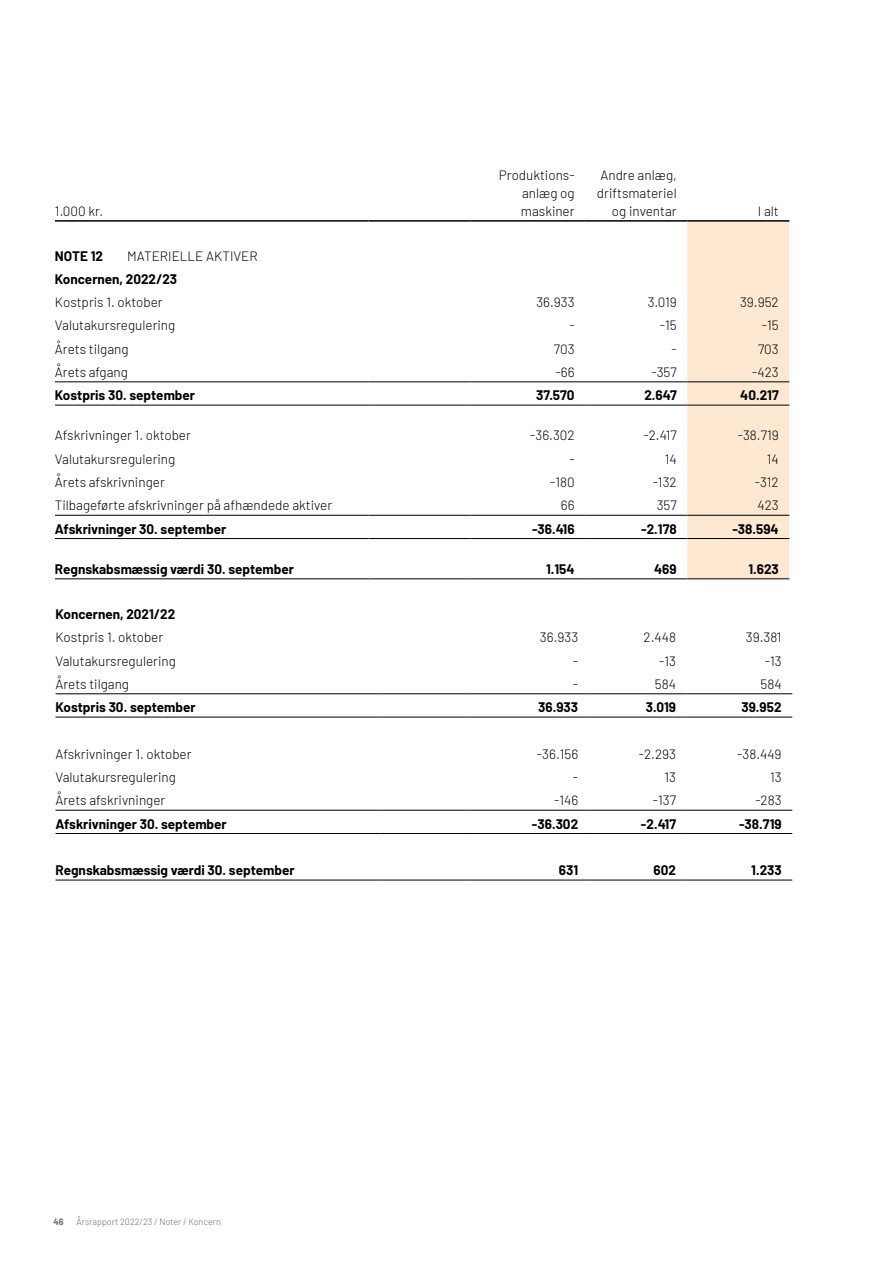
<style>
.page{position:relative;width:893px;height:1263px;background:#fff}
.page>*{position:absolute;margin:0;border:0;box-sizing:border-box;transform-origin:0 0}
.t1{font:300 13.5px/18px "Barlow";color:#000;text-align:justify}
.t2{font:700 13.5px "Barlow";color:#000}
.t3{font:300 9px "Barlow";color:#706f6f}
.t4{font:700 9px "Barlow";color:#706f6f}
</style>
<div class="page">
<svg style="left:687px;top:694px;width:105px;height:186px"></svg>
<hr style="left:56px;top:693px;width:324px;height:1px;background:#000">
<hr style="left:56px;top:717px;width:324px;height:1px;background:#000">
<hr style="left:56px;top:810px;width:324px;height:1px;background:#000">
<hr style="left:56px;top:833px;width:324px;height:1px;background:#000">
<hr style="left:56px;top:880px;width:324px;height:1px;background:#000">
<hr style="left:380px;top:693px;width:91px;height:1px;background:#000">
<hr style="left:471px;top:693px;width:118px;height:1px;background:#000">
<hr style="left:589px;top:693px;width:98px;height:1px;background:#000">
<hr style="left:687px;top:693px;width:105px;height:1px;background:#000">
<hr style="left:380px;top:717px;width:91px;height:1px;background:#000">
<hr style="left:471px;top:717px;width:118px;height:1px;background:#000">
<hr style="left:589px;top:717px;width:98px;height:1px;background:#000">
<hr style="left:687px;top:717px;width:105px;height:1px;background:#000">
<hr style="left:380px;top:810px;width:91px;height:1px;background:#000">
<hr style="left:471px;top:810px;width:118px;height:1px;background:#000">
<hr style="left:589px;top:810px;width:98px;height:1px;background:#000">
<hr style="left:687px;top:810px;width:105px;height:1px;background:#000">
<hr style="left:380px;top:833px;width:91px;height:1px;background:#000">
<hr style="left:471px;top:833px;width:118px;height:1px;background:#000">
<hr style="left:589px;top:833px;width:98px;height:1px;background:#000">
<hr style="left:687px;top:833px;width:105px;height:1px;background:#000">
<hr style="left:380px;top:880px;width:91px;height:1px;background:#000">
<hr style="left:471px;top:880px;width:118px;height:1px;background:#000">
<hr style="left:589px;top:880px;width:98px;height:1px;background:#000">
<hr style="left:687px;top:880px;width:105px;height:1px;background:#000">
<div style="left:687px;top:222px;width:102px;height:357px;background:#fee8d2"></div>
<hr style="left:55px;top:220px;width:313px;height:2px;background:#000">
<hr style="left:368px;top:220px;width:102px;height:2px;background:#000">
<hr style="left:470px;top:220px;width:115px;height:2px;background:#000">
<hr style="left:585px;top:220px;width:102px;height:2px;background:#000">
<hr style="left:687px;top:220px;width:102px;height:2px;background:#000">
<hr style="left:55px;top:382px;width:313px;height:1px;background:#000">
<hr style="left:55px;top:405px;width:313px;height:1px;background:#000">
<hr style="left:368px;top:382px;width:102px;height:1px;background:#000">
<hr style="left:470px;top:382px;width:115px;height:1px;background:#000">
<hr style="left:585px;top:382px;width:102px;height:1px;background:#000">
<hr style="left:687px;top:382px;width:102px;height:1px;background:#000">
<hr style="left:368px;top:405px;width:102px;height:1px;background:#000">
<hr style="left:470px;top:405px;width:115px;height:1px;background:#000">
<hr style="left:585px;top:405px;width:102px;height:1px;background:#000">
<hr style="left:687px;top:405px;width:102px;height:1px;background:#000">
<hr style="left:55px;top:515px;width:313px;height:1px;background:#000">
<hr style="left:55px;top:538px;width:313px;height:1px;background:#000">
<hr style="left:368px;top:515px;width:102px;height:1px;background:#000">
<hr style="left:470px;top:515px;width:115px;height:1px;background:#000">
<hr style="left:585px;top:515px;width:102px;height:1px;background:#000">
<hr style="left:687px;top:515px;width:102px;height:1px;background:#000">
<hr style="left:368px;top:538px;width:102px;height:1px;background:#000">
<hr style="left:470px;top:538px;width:115px;height:1px;background:#000">
<hr style="left:585px;top:538px;width:102px;height:1px;background:#000">
<hr style="left:687px;top:538px;width:102px;height:1px;background:#000">
<hr style="left:55px;top:579px;width:313px;height:1px;background:#000">
<hr style="left:368px;top:579px;width:102px;height:1px;background:#000">
<hr style="left:470px;top:579px;width:115px;height:1px;background:#000">
<hr style="left:585px;top:579px;width:102px;height:1px;background:#000">
<hr style="left:687px;top:579px;width:102px;height:1px;background:#000">
<p class="t1" style="left:55px;top:201px;width:50px">1.000 kr.</p>
<p class="t1" style="left:521px;top:165px;width:55px;text-indent:-22px">Produktions&shy;anlæg og maskiner</p>
<p class="t1" style="left:597px;top:165px;width:81px;text-align:right">Andre anlæg, driftsmateriel og inventar</p>
<p class="t1" style="left:758px;top:201px;width:22px">I alt</p>
<p class="t2" style="left:55px;top:246px;width:50px">NOTE 12</p>
<p class="t1" style="left:127px;top:246px;width:132px">MATERIELLE AKTIVER</p>
<p class="t2" style="left:55px;top:269px;width:124px">Koncernen, 2022/23</p>
<p class="t1" style="left:55px;top:292px;width:109px">Kostpris 1. oktober</p>
<p class="t1" style="left:536px;top:292px;width:40px">36.933</p>
<p class="t1" style="left:648px;top:292px;width:31px">3.019</p>
<p class="t1" style="left:740px;top:292px;width:40px">39.952</p>
<p class="t1" style="left:55px;top:315px;width:122px">Valutakursregulering</p>
<p class="t1" style="left:569px;top:315px;width:7px">-</p>
<p class="t1" style="left:660px;top:315px;width:18px">-15</p>
<p class="t1" style="left:762px;top:315px;width:18px">-15</p>
<p class="t1" style="left:55px;top:339px;width:75px">Årets tilgang</p>
<p class="t1" style="left:554px;top:339px;width:22px">703</p>
<p class="t1" style="left:671px;top:339px;width:7px">-</p>
<p class="t1" style="left:758px;top:339px;width:22px">703</p>
<p class="t1" style="left:55px;top:362px;width:75px">Årets afgang</p>
<p class="t1" style="left:556px;top:362px;width:21px">-66</p>
<p class="t1" style="left:651px;top:362px;width:27px">-357</p>
<p class="t1" style="left:752px;top:362px;width:28px">-423</p>
<p class="t2" style="left:55px;top:385px;width:142px">Kostpris 30. september</p>
<p class="t2" style="left:536px;top:385px;width:40px">37.570</p>
<p class="t2" style="left:644px;top:385px;width:34px">2.647</p>
<p class="t2" style="left:740px;top:385px;width:40px">40.217</p>
<p class="t1" style="left:55px;top:426px;width:137px">Afskrivninger 1. oktober</p>
<p class="t1" style="left:530px;top:426px;width:46px">-36.302</p>
<p class="t1" style="left:643px;top:426px;width:35px">-2.417</p>
<p class="t1" style="left:738px;top:426px;width:42px">-38.719</p>
<p class="t1" style="left:55px;top:449px;width:122px">Valutakursregulering</p>
<p class="t1" style="left:569px;top:449px;width:7px">-</p>
<p class="t1" style="left:665px;top:449px;width:13px">14</p>
<p class="t1" style="left:767px;top:449px;width:13px">14</p>
<p class="t1" style="left:55px;top:472px;width:111px">Årets afskrivninger</p>
<p class="t1" style="left:550px;top:472px;width:26px">-180</p>
<p class="t1" style="left:653px;top:472px;width:26px">-132</p>
<p class="t1" style="left:755px;top:472px;width:25px">-312</p>
<p class="t1" style="left:55px;top:495px;width:279px">Tilbageførte afskrivninger på afhændede aktiver</p>
<p class="t1" style="left:561px;top:495px;width:15px">66</p>
<p class="t1" style="left:657px;top:495px;width:22px">357</p>
<p class="t1" style="left:757px;top:495px;width:23px">423</p>
<p class="t2" style="left:55px;top:519px;width:173px">Afskrivninger 30. september</p>
<p class="t2" style="left:532px;top:519px;width:44px">-36.416</p>
<p class="t2" style="left:641px;top:519px;width:37px">-2.178</p>
<p class="t2" style="left:732px;top:519px;width:48px">-38.594</p>
<p class="t2" style="left:55px;top:559px;width:241px">Regnskabsmæssig værdi 30. september</p>
<p class="t2" style="left:546px;top:559px;width:30px">1.154</p>
<p class="t2" style="left:654px;top:559px;width:24px">469</p>
<p class="t2" style="left:748px;top:559px;width:32px">1.623</p>
<p class="t2" style="left:56px;top:604px;width:121px">Koncernen, 2021/22</p>
<p class="t1" style="left:56px;top:627px;width:109px">Kostpris 1. oktober</p>
<p class="t1" style="left:540px;top:627px;width:40px">36.933</p>
<p class="t1" style="left:644px;top:627px;width:34px">2.448</p>
<p class="t1" style="left:746px;top:627px;width:37px">39.381</p>
<p class="t1" style="left:56px;top:651px;width:122px">Valutakursregulering</p>
<p class="t1" style="left:573px;top:651px;width:7px">-</p>
<p class="t1" style="left:659px;top:651px;width:18px">-13</p>
<p class="t1" style="left:765px;top:651px;width:18px">-13</p>
<p class="t1" style="left:56px;top:674px;width:75px">Årets tilgang</p>
<p class="t1" style="left:573px;top:674px;width:7px">-</p>
<p class="t1" style="left:655px;top:674px;width:23px">584</p>
<p class="t1" style="left:760px;top:674px;width:23px">584</p>
<p class="t2" style="left:56px;top:697px;width:142px">Kostpris 30. september</p>
<p class="t2" style="left:538px;top:697px;width:41px">36.933</p>
<p class="t2" style="left:646px;top:697px;width:32px">3.019</p>
<p class="t2" style="left:741px;top:697px;width:42px">39.952</p>
<p class="t1" style="left:56px;top:744px;width:137px">Afskrivninger 1. oktober</p>
<p class="t1" style="left:537px;top:744px;width:43px">-36.156</p>
<p class="t1" style="left:639px;top:744px;width:39px">-2.293</p>
<p class="t1" style="left:737px;top:744px;width:46px">-38.449</p>
<p class="t1" style="left:56px;top:767px;width:122px">Valutakursregulering</p>
<p class="t1" style="left:573px;top:767px;width:7px">-</p>
<p class="t1" style="left:664px;top:767px;width:13px">13</p>
<p class="t1" style="left:770px;top:767px;width:13px">13</p>
<p class="t1" style="left:56px;top:790px;width:111px">Årets afskrivninger</p>
<p class="t1" style="left:554px;top:790px;width:26px">-146</p>
<p class="t1" style="left:653px;top:790px;width:25px">-137</p>
<p class="t1" style="left:755px;top:790px;width:28px">-283</p>
<p class="t2" style="left:56px;top:814px;width:173px">Afskrivninger 30. september</p>
<p class="t2" style="left:532px;top:814px;width:48px">-36.302</p>
<p class="t2" style="left:641px;top:814px;width:37px">-2.417</p>
<p class="t2" style="left:739px;top:814px;width:44px">-38.719</p>
<p class="t2" style="left:56px;top:860px;width:241px">Regnskabsmæssig værdi 30. september</p>
<p class="t2" style="left:559px;top:860px;width:21px">631</p>
<p class="t2" style="left:653px;top:860px;width:24px">602</p>
<p class="t2" style="left:751px;top:860px;width:32px">1.233</p>
<p class="t4" style="left:54px;top:1215px;width:12px">46</p>
<p class="t3" style="left:77px;top:1215px;width:146px">Årsrapport 2022/23 / Noter / Koncern</p>
</div>
